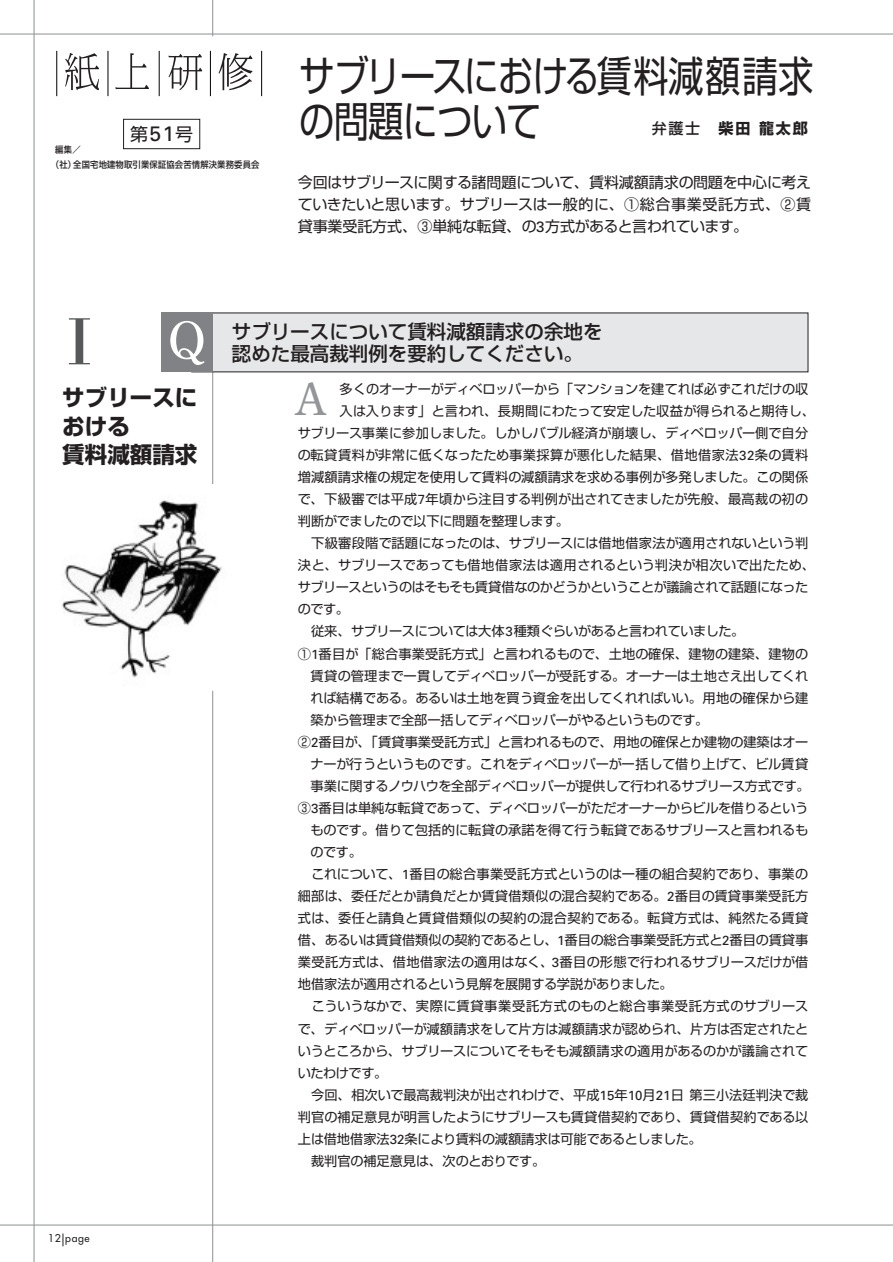
<style>
.page{position:relative;width:893px;height:1262px;background:#fff}
.page>*{position:absolute;margin:0;border:0;box-sizing:border-box;transform-origin:0 0}
.t1{font:57px "Midashi Min MA31";color:#57585a}
.t2{font:700 51px "Futo Min A101";color:#fff}
.t3{font:700 43.5px "Futo Min A101";color:#939598}
.t4{font:42px "Shin Go";letter-spacing:-.025em;color:#231f20;scale:.84 1}
.t5{font:700 22.5px/28.5px "Shin Go";color:#231f20}
.t6{font:500 19.5px/22.5px "Shin Go";color:#231f20}
.t7{font:18px "Shin Go";color:#231f20}
.t8{font:15px/22px "Shin Go";letter-spacing:-.01em;color:#231f20;text-align:justify}
.t9{font:700 15px "Shin Go";letter-spacing:.12em;color:#231f20}
.t10{font:13.2px "Shin Go";letter-spacing:-.025em;color:#231f20}
.t11{font:13.2px "Shin Go";color:#231f20}
.t12{font:13.2px "Shin Go";letter-spacing:.035em;color:#231f20}
.t13{font:13.2px "Shin Go";letter-spacing:.005em;color:#231f20}
.t14{font:13.2px "Shin Go";letter-spacing:.01em;color:#231f20}
.t15{font:13.2px "Shin Go";letter-spacing:.015em;color:#231f20}
.t16{font:13.2px "Shin Go";letter-spacing:.025em;color:#231f20}
.t17{font:13.2px "Shin Go";letter-spacing:.05em;color:#231f20}
.t18{font:10.5px "Futura";letter-spacing:.06em;color:#231f20}
.t19{font:500 9px/15px "Shin Go";letter-spacing:.025em;color:#231f20;scale:.92 1}
.s1{font-family:"Univers";font-size:21px}
.s2{font-family:"Univers"}
.s3{font-weight:500}
</style>
<div class="page">
<svg style="left:63px;top:1233px;width:1px;height:13px"></svg>
<hr style="left:0;top:33px;width:892px;height:2px;background:#939598">
<hr style="left:33px;top:0;width:2px;height:1261px;background:#939598">
<hr style="left:212px;top:0;width:1px;height:36px;background:#939598">
<hr style="left:212px;top:313px;width:1px;height:948px;background:#939598">
<hr style="left:0;top:1224px;width:892px;height:1px;background:#939598">
<div style="left:123px;top:119px;width:77px;height:30px;border:1px solid #231f20"></div>
<svg style="left:115px;top:53px;width:34px;height:36px"></svg>
<svg style="left:168px;top:54px;width:34px;height:36px"></svg>
<svg style="left:218px;top:53px;width:34px;height:37px"></svg>
<hr style="left:56px;top:51px;width:1px;height:45px;background:#000">
<hr style="left:108px;top:51px;width:1px;height:45px;background:#000">
<hr style="left:159px;top:51px;width:1px;height:45px;background:#000">
<hr style="left:210px;top:51px;width:1px;height:45px;background:#000">
<hr style="left:261px;top:51px;width:1px;height:45px;background:#000">
<svg style="left:65px;top:53px;width:34px;height:37px"></svg>
<div style="left:192px;top:313px;width:616px;height:59px;background:#e6e7e9"></div>
<div style="left:162px;top:313px;width:51px;height:59px;background:#808285"></div>
<img style="left:62px;top:484px;width:160px;height:207px">
<h3 class="t7" style="left:130px;top:127px;width:65px">第<span class="s1">51</span>号</h3>
<p class="t19" style="left:51px;top:143px;width:228px;text-indent:4px">編集／<br>（社）全国宅地建物取引業保証協会苦情解決業務委員会</p>
<h3 class="t4" style="left:299px;top:60px;width:613px">サブリースにおける賃料減額請求</h3>
<h3 class="t4" style="left:299px;top:105px;width:290px">の問題について</h3>
<p class="t8" style="left:298px;top:173px;width:515px">今回はサブリースに関する諸問題について、賃料減額請求の問題を中心に考えていきたいと思います。サブリースは一般的に、①総合事業受託方式、②賃貸事業受託方式、③単純な転貸、の<span class="s2">3</span>方式があると言われています。</p>
<p class="t9" style="left:651px;top:123px;width:157px"><span class="s3">弁護士　</span>柴田龍太郎</p>
<h1 class="t1" style="left:51px;top:323px;width:58px">Ⅰ</h1>
<h3 class="t5" style="left:62px;top:386px;width:136px">サブリースにおける<br>賃料減額請求</h3>
<h2 class="t2" style="left:168px;top:322px;width:40px">Q</h2>
<p class="t18" style="left:48px;top:1232px;width:43px">12 page</p>
<h3 class="t6" style="left:232px;top:322px;width:372px">サブリースについて賃料減額請求の余地を認めた最高裁判例を要約してください。</h3>
<h3 class="t3" style="left:296px;top:383px;width:30px">A</h3>
<p class="t10" style="left:339px;top:384px;width:470px">多くのオーナーがディベロッパーから「マンションを建てれば必ずこれだけの収</p>
<p class="t10" style="left:339px;top:406px;width:477px">入は入ります」と言われ、長期間にわたって安定した収益が得られると期待し、</p>
<p class="t10" style="left:298px;top:428px;width:512px">サブリース事業に参加しました。しかしバブル経済が崩壊し、ディベロッパー側で自分</p>
<p class="t12" style="left:298px;top:450px;width:512px">の転貸賃料が非常に低くなったため事業採算が悪化した結果、借地借家法<span class="s2">32</span>条の賃料</p>
<p class="t13" style="left:298px;top:472px;width:512px">増減額請求権の規定を使用して賃料の減額請求を求める事例が多発しました。この関係</p>
<p class="t11" style="left:298px;top:494px;width:512px">で、下級審では平成<span class="s2">7</span>年頃から注目する判例が出されてきましたが先般、最高裁の初の</p>
<p class="t10" style="left:298px;top:516px;width:273px">判断がでましたので以下に問題を整理します。</p>
<p class="t10" style="left:311px;top:538px;width:498px">下級審段階で話題になったのは、サブリースには借地借家法が適用されないという判</p>
<p class="t10" style="left:298px;top:560px;width:518px">決と、サブリースであっても借地借家法は適用されるという判決が相次いで出たため、</p>
<p class="t10" style="left:298px;top:582px;width:512px">サブリースというのはそもそも賃貸借なのかどうかということが議論されて話題になった</p>
<p class="t10" style="left:298px;top:604px;width:53px">のです。</p>
<p class="t10" style="left:311px;top:626px;width:435px">従来、サブリースについては大体<span class="s2">3</span>種類ぐらいがあると言われていました。</p>
<p class="t14" style="left:298px;top:648px;width:512px">①<span class="s2">1</span>番目が「総合事業受託方式」と言われるもので、土地の確保、建物の建築、建物の</p>
<p class="t10" style="left:310px;top:670px;width:499px">賃貸の管理まで一貫してディベロッパーが受託する。オーナーは土地さえ出してくれ</p>
<p class="t10" style="left:310px;top:692px;width:499px">れば結構である。あるいは土地を買う資金を出してくれればいい。用地の確保から建</p>
<p class="t10" style="left:310px;top:714px;width:399px">築から管理まで全部一括してディベロッパーがやるというものです。</p>
<p class="t11" style="left:298px;top:737px;width:512px">②<span class="s2">2</span>番目が、「賃貸事業受託方式」と言われるもので、用地の確保とか建物の建築はオー</p>
<p class="t10" style="left:310px;top:759px;width:499px">ナーが行うというものです。これをディベロッパーが一括して借り上げて、ビル賃貸</p>
<p class="t10" style="left:310px;top:781px;width:500px">事業に関するノウハウを全部ディベロッパーが提供して行われるサブリース方式です。</p>
<p class="t10" style="left:298px;top:803px;width:512px">③<span class="s2">3</span>番目は単純な転貸であって、ディベロッパーがただオーナーからビルを借りるという</p>
<p class="t10" style="left:310px;top:825px;width:499px">ものです。借りて包括的に転貸の承諾を得て行う転貸であるサブリースと言われるも</p>
<p class="t10" style="left:310px;top:847px;width:53px">のです。</p>
<p class="t16" style="left:311px;top:869px;width:498px">これについて、<span class="s2">1</span>番目の総合事業受託方式というのは一種の組合契約であり、事業の</p>
<p class="t15" style="left:298px;top:891px;width:512px">細部は、委任だとか請負だとか賃貸借類似の混合契約である。<span class="s2">2</span>番目の賃貸事業受託方</p>
<p class="t12" style="left:298px;top:913px;width:512px">式は、委任と請負と賃貸借類似の契約の混合契約である。転貸方式は、純然たる賃貸</p>
<p class="t11" style="left:298px;top:935px;width:512px">借、あるいは賃貸借類似の契約であるとし、<span class="s2">1</span>番目の総合事業受託方式と<span class="s2">2</span>番目の賃貸事</p>
<p class="t12" style="left:298px;top:957px;width:512px">業受託方式は、借地借家法の適用はなく、<span class="s2">3</span>番目の形態で行われるサブリースだけが借</p>
<p class="t10" style="left:298px;top:979px;width:376px">地借家法が適用されるという見解を展開する学説がありました。</p>
<p class="t17" style="left:312px;top:1001px;width:498px">こういうなかで、実際に賃貸事業受託方式のものと総合事業受託方式のサブリース</p>
<p class="t10" style="left:298px;top:1023px;width:512px">で、ディベロッパーが減額請求をして片方は減額請求が認められ、片方は否定されたと</p>
<p class="t10" style="left:298px;top:1045px;width:512px">いうところから、サブリースについてそもそも減額請求の適用があるのかが議論されて</p>
<p class="t10" style="left:298px;top:1067px;width:91px">いたわけです。</p>
<p class="t13" style="left:311px;top:1089px;width:498px">今回、相次いで最高裁判決が出されわけで、平成<span class="s2">15</span>年<span class="s2">10</span>月<span class="s2">21</span>日第三小法廷判決で裁</p>
<p class="t10" style="left:298px;top:1111px;width:512px">判官の補足意見が明言したようにサブリースも賃貸借契約であり、賃貸借契約である以</p>
<p class="t11" style="left:298px;top:1133px;width:405px">上は借地借家法<span class="s2">32</span>条により賃料の減額請求は可能であるとしました。</p>
<p class="t11" style="left:311px;top:1155px;width:236px">裁判官の補足意見は、次のとおりです。</p>
</div>
